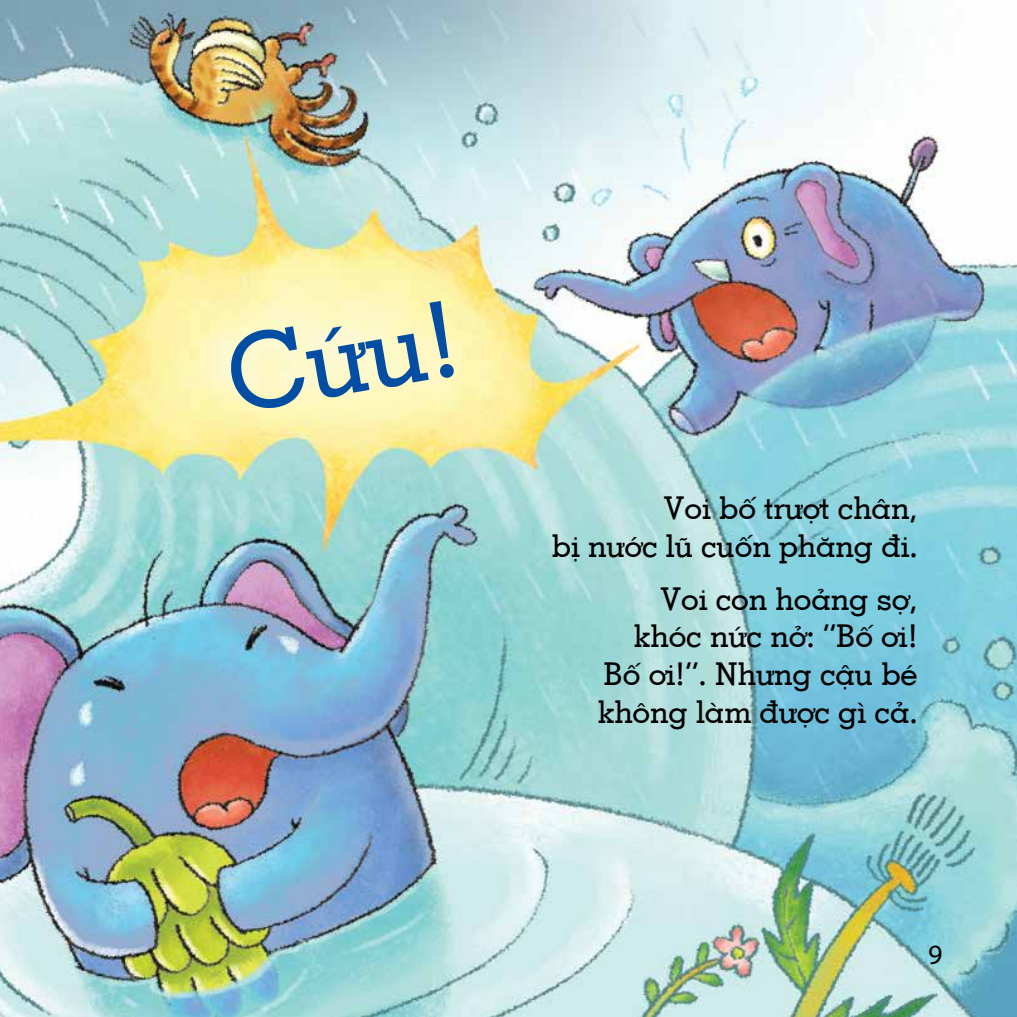
<style>
.page{position:relative;width:1017px;height:1017px;background:#fff}
.page>*{position:absolute;margin:0;border:0;box-sizing:border-box;transform-origin:0 0}
.t1{font:500 105px "Geo Slab 703";color:#034ea2}
.t2{font:500 31.5px/37.8px "Geo Slab 703";color:#000;text-align:right}
.t3{font:28px "Myriad Pro";color:#000}
</style>
<div class="page">
<img style="left:0;top:0;width:1017px;height:1017px">
<h1 class="t1" style="left:216px;top:305px;width:234px;rotate:-10deg">Cứu!</h1>
<p class="t2" style="left:552px;top:488px;width:367px">Voi bố trượt chân,<br>bị nước lũ cuốn phăng đi.</p>
<p class="t2" style="left:598px;top:578px;width:321px">Voi con hoảng sợ, khóc nức nở: “Bố ơi!<br>Bố ơi!”. Nhưng cậu bé không làm được gì cả.</p>
<p class="t3" style="left:928px;top:937px;width:16px">9</p>
</div>
